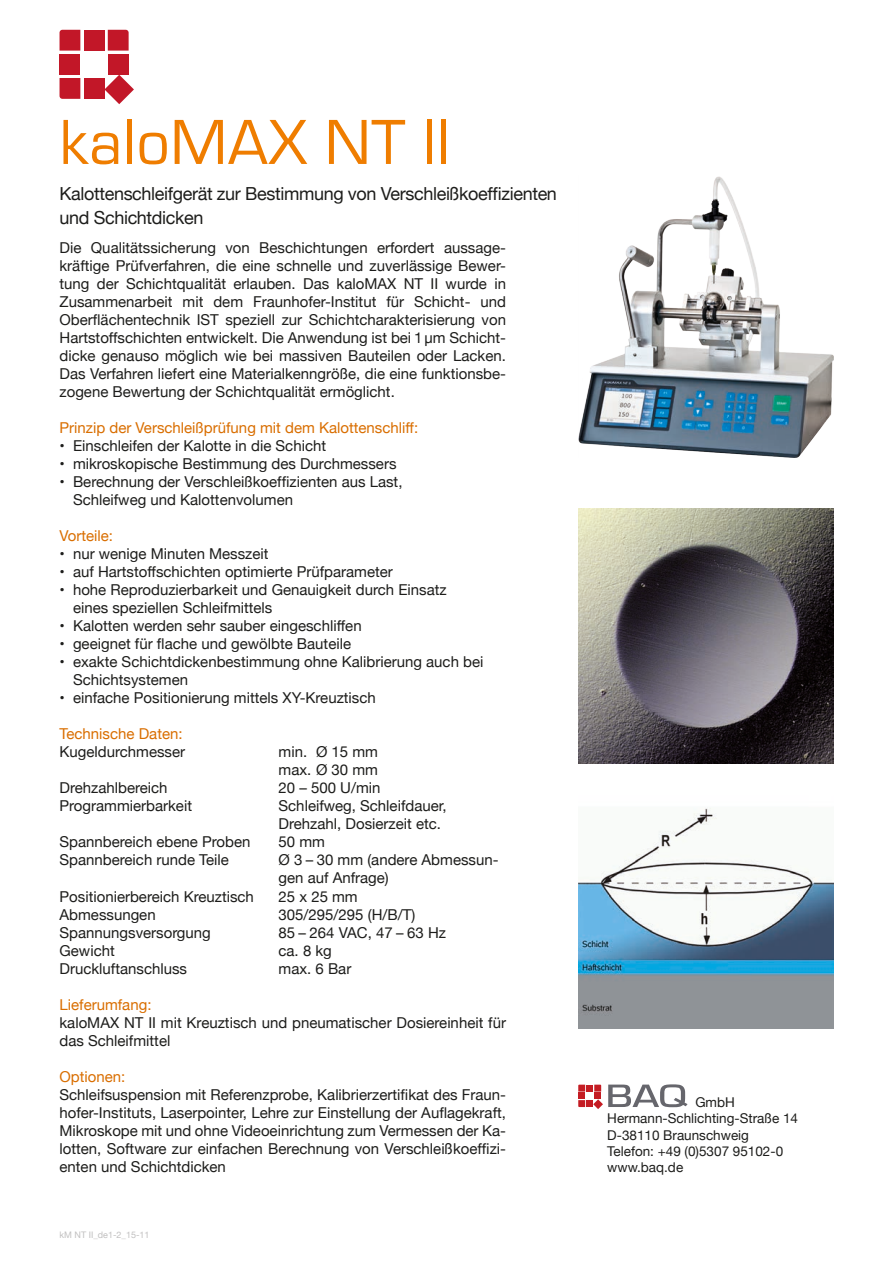
<style>
.page{position:relative;width:893px;height:1263px;background:#fff}
.page>*{position:absolute;margin:0;border:0;box-sizing:border-box;transform-origin:0 0}
.t1{font:66px "Eurostile T";letter-spacing:.01em;color:#ef7d00}
.t2{font:18px "Helvetica Neue";letter-spacing:-.02em;color:#1d1d1b}
.t3{font:15px/18px "Helvetica Neue";color:#1d1d1b}
.t4{font:15px "Helvetica Neue";color:#d96e00}
.t5{font:13.5px "Helvetica Neue";color:#1d1d1b}
.t6{font:9px "Helvetica Neue";color:#c1c0c0}
</style>
<div class="page">
<img style="left:578px;top:176px;width:255px;height:282px">
<img style="left:578px;top:509px;width:255px;height:255px">
<img style="left:578px;top:808px;width:255px;height:220px">
<div style="left:60px;top:54px;width:20px;height:21px;background:#c21728"></div>
<div style="left:84px;top:78px;width:20px;height:21px;background:#c21728"></div>
<div style="left:84px;top:30px;width:20px;height:21px;background:#c21728"></div>
<svg style="left:104px;top:75px;width:30px;height:29px"></svg>
<div style="left:108px;top:54px;width:21px;height:21px;background:#c21728"></div>
<svg style="left:60px;top:30px;width:20px;height:21px"></svg>
<svg style="left:108px;top:30px;width:21px;height:21px"></svg>
<svg style="left:60px;top:78px;width:20px;height:21px"></svg>
<div style="left:578px;top:1092px;width:7px;height:7px;background:#c41c23"></div>
<div style="left:586px;top:1100px;width:7px;height:7px;background:#c41c23"></div>
<div style="left:586px;top:1085px;width:7px;height:6px;background:#c41c23"></div>
<svg style="left:578px;top:1085px;width:7px;height:6px"></svg>
<svg style="left:578px;top:1100px;width:7px;height:7px"></svg>
<svg style="left:593px;top:1084px;width:94px;height:25px"></svg>
<p class="t1" style="left:60px;top:107px;width:393px">kaloMAX NT II</p>
<p class="t2" style="left:60px;top:181px;width:499px">Kalottenschleifgerät zur Bestimmung von Verschleißkoeffizienten</p>
<p class="t2" style="left:60px;top:205px;width:145px">und Schichtdicken</p>
<p class="t3" style="left:60px;top:240px;width:448px;text-align:justify">Die Qualitätssicherung von Beschichtungen erfordert aussage&shy;kräftige Prüfverfahren, die eine schnelle und zuverlässige Bewer&shy;tung der Schichtqualität erlauben. Das kaloMAX NT II wurde in Zusammenarbeit mit dem Fraunhofer-Institut für Schicht- und Oberflächentechnik IST speziell zur Schichtcharakterisierung von Hartstoffschichten entwickelt. Die Anwendung ist bei 1 µm Schicht&shy;dicke genauso möglich wie bei massiven Bauteilen oder Lacken.<br>Das Verfahren liefert eine Materialkenngröße, die eine funktionsbe&shy;zogene Bewertung der Schichtqualität ermöglicht.</p>
<p class="t4" style="left:60px;top:417px;width:360px">Prinzip der Verschleißprüfung mit dem Kalottenschliff:</p>
<p class="t3" style="left:60px;top:438px;width:268px">• Einschleifen der Kalotte in die Schicht</p>
<p class="t3" style="left:60px;top:456px;width:338px">• mikroskopische Bestimmung des Durchmessers</p>
<p class="t3" style="left:73px;top:474px;width:331px;text-indent:-14px">• Berechnung der Verschleißkoeffizienten aus Last,<br>Schleifweg und Kalottenvolumen</p>
<p class="t4" style="left:60px;top:525px;width:55px">Vorteile:</p>
<p class="t3" style="left:60px;top:546px;width:211px">• nur wenige Minuten Messzeit</p>
<p class="t3" style="left:60px;top:564px;width:335px">• auf Hartstoffschichten optimierte Prüfparameter</p>
<p class="t3" style="left:73px;top:582px;width:375px;text-indent:-14px">• hohe Reproduzierbarkeit und Genauigkeit durch Einsatz eines speziellen Schleifmittels</p>
<p class="t3" style="left:60px;top:618px;width:304px">• Kalotten werden sehr sauber eingeschliffen</p>
<p class="t3" style="left:60px;top:636px;width:293px">• geeignet für flache und gewölbte Bauteile</p>
<p class="t3" style="left:73px;top:654px;width:412px;text-indent:-14px">• exakte Schichtdickenbestimmung ohne Kalibrierung auch bei<br>Schichtsystemen</p>
<p class="t3" style="left:60px;top:690px;width:318px">• einfache Positionierung mittels XY-Kreuztisch</p>
<p class="t4" style="left:60px;top:723px;width:125px">Technische Daten:</p>
<p class="t3" style="left:60px;top:744px;width:127px">Kugeldurchmesser</p>
<p class="t3" style="left:279px;top:744px;width:101px">min. Ø 15 mm</p>
<p class="t3" style="left:279px;top:762px;width:101px">max. Ø 30 mm</p>
<p class="t3" style="left:60px;top:780px;width:110px">Drehzahlbereich</p>
<p class="t3" style="left:279px;top:780px;width:103px">20 – 500 U/min</p>
<p class="t3" style="left:60px;top:798px;width:134px">Programmierbarkeit</p>
<p class="t3" style="left:279px;top:798px;width:170px">Schleifweg, Schleifdauer,</p>
<p class="t3" style="left:279px;top:816px;width:164px">Drehzahl, Dosierzeit etc.</p>
<p class="t3" style="left:60px;top:834px;width:192px">Spannbereich ebene Proben</p>
<p class="t3" style="left:279px;top:834px;width:48px">50 mm</p>
<p class="t3" style="left:60px;top:852px;width:171px">Spannbereich runde Teile</p>
<p class="t3" style="left:279px;top:852px;width:222px">Ø 3 – 30 mm (andere Abmessun&shy;gen auf Anfrage)</p>
<p class="t3" style="left:60px;top:888px;width:196px">Positionierbereich Kreuztisch</p>
<p class="t3" style="left:279px;top:888px;width:81px">25 x 25 mm</p>
<p class="t3" style="left:60px;top:906px;width:98px">Abmessungen</p>
<p class="t3" style="left:279px;top:906px;width:138px">305/295/295 (H/B/T)</p>
<p class="t3" style="left:60px;top:924px;width:153px">Spannungsversorgung</p>
<p class="t3" style="left:279px;top:924px;width:169px">85 – 264 VAC, 47 – 63 Hz</p>
<p class="t3" style="left:60px;top:942px;width:57px">Gewicht</p>
<p class="t3" style="left:279px;top:942px;width:55px">ca. 8 kg</p>
<p class="t3" style="left:60px;top:960px;width:129px">Druckluftanschluss</p>
<p class="t3" style="left:279px;top:960px;width:74px">max. 6 Bar</p>
<p class="t4" style="left:60px;top:993px;width:93px">Lieferumfang:</p>
<p class="t3" style="left:60px;top:1014px;width:448px">kaloMAX NT II mit Kreuztisch und pneumatischer Dosiereinheit für das Schleifmittel</p>
<p class="t4" style="left:60px;top:1065px;width:67px">Optionen:</p>
<p class="t3" style="left:60px;top:1086px;width:448px;text-align:justify">Schleifsuspension mit Referenzprobe, Kalibrierzertifikat des Fraun&shy;hofer-Instituts, Laserpointer, Lehre zur Einstellung der Auflagekraft, Mikroskope mit und ohne Videoeinrichtung zum Vermessen der Ka&shy;lotten, Software zur einfachen Berechnung von Verschleißkoeffizi&shy;enten und Schichtdicken</p>
<p class="t6" style="left:60px;top:1228px;width:92px">kM NT II_de1-2_15-11</p>
<p class="t5" style="left:695px;top:1092px;width:41px">GmbH</p>
<p class="t5" style="left:607px;top:1109px;width:192px">Hermann-Schlichting-Straße 14</p>
<p class="t5" style="left:607px;top:1125px;width:143px">D-38110 Braunschweig</p>
<p class="t5" style="left:607px;top:1141px;width:177px">Telefon: +49 (0)5307 95102-0</p>
<p class="t5" style="left:607px;top:1157px;width:77px">www.baq.de</p>
</div>
